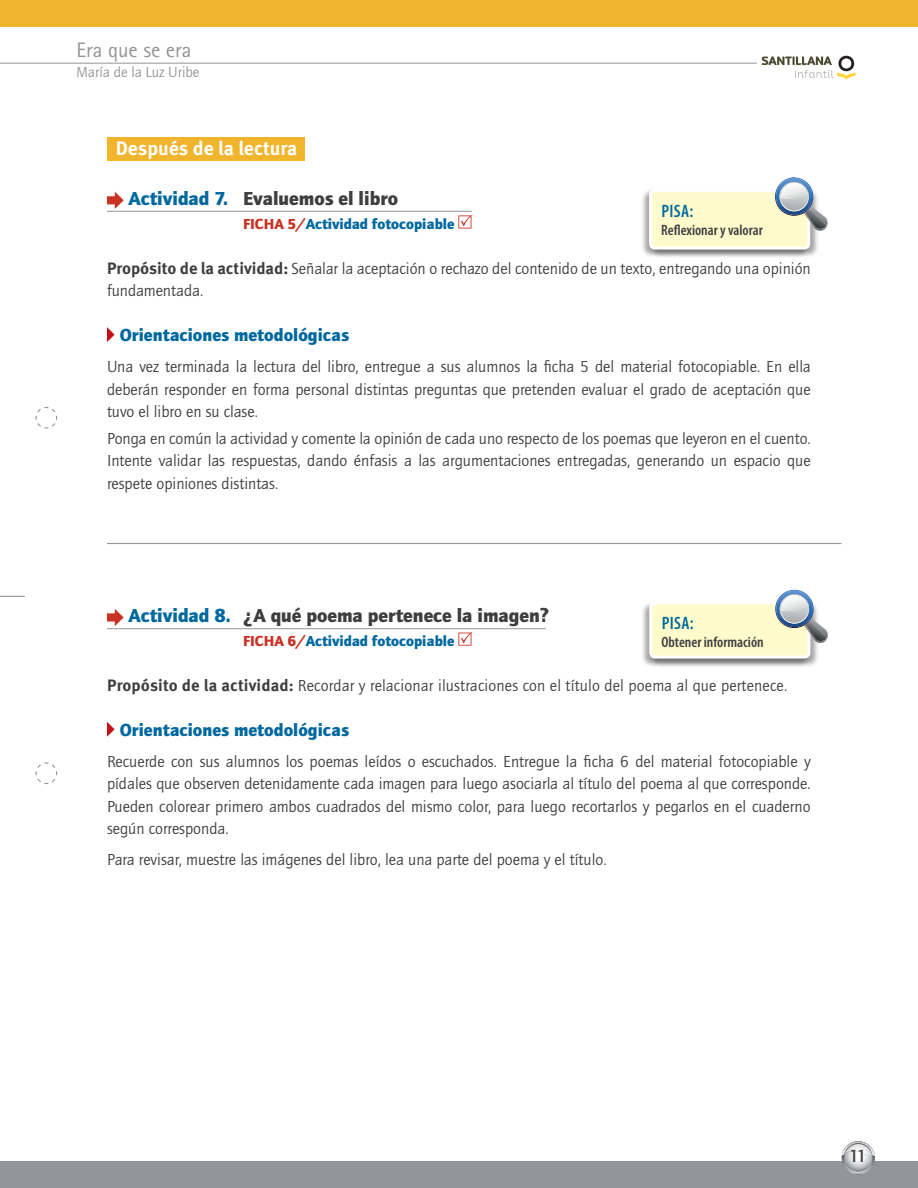
<style>
.page{position:relative;width:918px;height:1188px;background:#fff}
.page>*{position:absolute;margin:0;border:0;box-sizing:border-box;transform-origin:0 0}
.t1{font:21px "Rotis Sans Serif Std";color:#939598}
.t2{font:900 19.5px "Quay Sans ITC Std";color:#3e3e3f}
.t3{font:700 19.5px "Meta Pro";letter-spacing:-.005em;color:#fff}
.t4{font:900 18px "Quay Sans ITC Std";color:#00689e}
.t5{font:600 condensed 18px "Myriad Pro";letter-spacing:.02em;color:#00689e}
.t6{font:500 18px "Quay Sans ITC Std";color:#3e3e3f}
.t7{font:16.5px/22.5px "Quay Sans ITC Std";color:#3e3e3f;text-align:justify}
.t8{font:900 15px "Quay Sans ITC Std";color:#00689e}
.t9{font:600 condensed 15px "Myriad Pro";color:#3e3e3f}
.t10{font:15px "Quay Sans ITC Std";color:#939598}
.s1{color:#00689e}
.s2{color:#c93325}
.s3{font-family:"Meta Pro";font-weight:700}
</style>
<div class="page">
<svg style="left:35px;top:407px;width:23px;height:22px"></svg>
<svg style="left:35px;top:762px;width:23px;height:23px"></svg>
<svg style="left:0;top:596px;width:25px;height:1px"></svg>
<svg style="left:761px;top:55px;width:94px;height:24px"></svg>
<hr style="left:0;top:63px;width:757px;height:1px;background:#939598">
<div style="left:0;top:0;width:918px;height:27px;background:#f1b52d"></div>
<div style="left:0;top:1161px;width:918px;height:27px;background:#939598"></div>
<svg style="left:842px;top:1141px;width:33px;height:34px"></svg>
<svg style="left:842px;top:1141px;width:33px;height:32px"></svg>
<div style="left:107px;top:137px;width:198px;height:24px;background:#f1b52d"></div>
<svg style="left:107px;top:192px;width:17px;height:17px"></svg>
<svg style="left:458px;top:215px;width:14px;height:14px"></svg>
<svg style="left:107px;top:327px;width:8px;height:15px"></svg>
<div style="left:640px;top:189px;width:171px;height:69px;background:#231f20;opacity:.4"></div>
<div style="left:649px;top:189px;width:170px;height:69px;background:#231f20;opacity:.4"></div>
<div style="left:651px;top:191px;width:158px;height:57px;background:#fffbcc;border-radius:4px"></div>
<div style="left:649px;top:189px;width:161px;height:60px;border:3px solid #fff;border-radius:4px"></div>
<svg style="left:775px;top:177px;width:53px;height:54px"></svg>
<img style="left:781px;top:184px;width:26px;height:15px">
<hr style="left:107px;top:211px;width:365px;height:1px;background:#939598">
<svg style="left:107px;top:609px;width:17px;height:17px"></svg>
<svg style="left:458px;top:632px;width:14px;height:14px"></svg>
<svg style="left:107px;top:722px;width:8px;height:15px"></svg>
<div style="left:641px;top:601px;width:170px;height:66px;background:#231f20;opacity:.4"></div>
<div style="left:649px;top:601px;width:170px;height:66px;background:#231f20;opacity:.4"></div>
<div style="left:651px;top:603px;width:158px;height:54px;background:#fffbcc;border-radius:4px"></div>
<div style="left:649px;top:601px;width:161px;height:57px;border:3px solid #fff;border-radius:4px"></div>
<svg style="left:775px;top:590px;width:53px;height:53px"></svg>
<img style="left:781px;top:596px;width:26px;height:15px">
<hr style="left:107px;top:628px;width:439px;height:1px;background:#939598">
<hr style="left:107px;top:543px;width:734px;height:1px;background:#939598">
<p class="t1" style="left:77px;top:38px;width:117px">Era que se era</p>
<p class="t10" style="left:77px;top:64px;width:124px">María de la Luz Uribe</p>
<p class="t3" style="left:116px;top:136px;width:183px">Después de la lectura</p>
<p class="t2" style="left:129px;top:186px;width:271px"><span class="s1">Actividad 7.</span> Evaluemos el libro</p>
<p class="t8" style="left:243px;top:214px;width:213px"><span class="s2">FICHA 5/</span>Actividad fotocopiable</p>
<p class="t7" style="left:107px;top:257px;width:705px"><span class="s3">Propósito de la actividad:</span> Señalar la aceptación o rechazo del contenido de un texto, entregando una opinión fundamentada.</p>
<p class="t4" style="left:120px;top:324px;width:231px">Orientaciones metodológicas</p>
<p class="t7" style="left:107px;top:355px;width:705px">Una vez terminada la lectura del libro, entregue a sus alumnos la ficha 5 del material fotocopiable. En ella deberán responder en forma personal distintas preguntas que pretenden evaluar el grado de aceptación que tuvo el libro en su clase.</p>
<p class="t7" style="left:107px;top:427px;width:705px">Ponga en común la actividad y comente la opinión de cada uno respecto de los poemas que leyeron en el cuento.<br>Intente validar las respuestas, dando énfasis a las argumentaciones entregadas, generando un espacio que respete opiniones distintas.</p>
<p class="t5" style="left:661px;top:201px;width:33px">PISA:</p>
<p class="t9" style="left:661px;top:222px;width:103px">Reflexionar y valorar</p>
<p class="t2" style="left:129px;top:603px;width:422px"><span class="s1">Actividad 8.</span> ¿A qué poema pertenece la imagen?</p>
<p class="t8" style="left:243px;top:631px;width:213px"><span class="s2">FICHA 6/</span>Actividad fotocopiable</p>
<p class="t7" style="left:107px;top:674px;width:682px"><span class="s3">Propósito de la actividad:</span> Recordar y relacionar ilustraciones con el título del poema al que pertenece.</p>
<p class="t4" style="left:120px;top:719px;width:231px">Orientaciones metodológicas</p>
<p class="t7" style="left:107px;top:750px;width:705px">Recuerde con sus alumnos los poemas leídos o escuchados. Entregue la ficha 6 del material fotocopiable y pídales que observen detenidamente cada imagen para luego asociarla al título del poema al que corresponde.<br>Pueden colorear primero ambos cuadrados del mismo color, para luego recortarlos y pegarlos en el cuaderno según corresponda.</p>
<p class="t7" style="left:107px;top:848px;width:501px">Para revisar, muestre las imágenes del libro, lea una parte del poema y el título.</p>
<p class="t5" style="left:662px;top:613px;width:33px">PISA:</p>
<p class="t9" style="left:662px;top:634px;width:104px">Obtener información</p>
<p class="t6" style="left:849px;top:1146px;width:19px">11</p>
</div>
